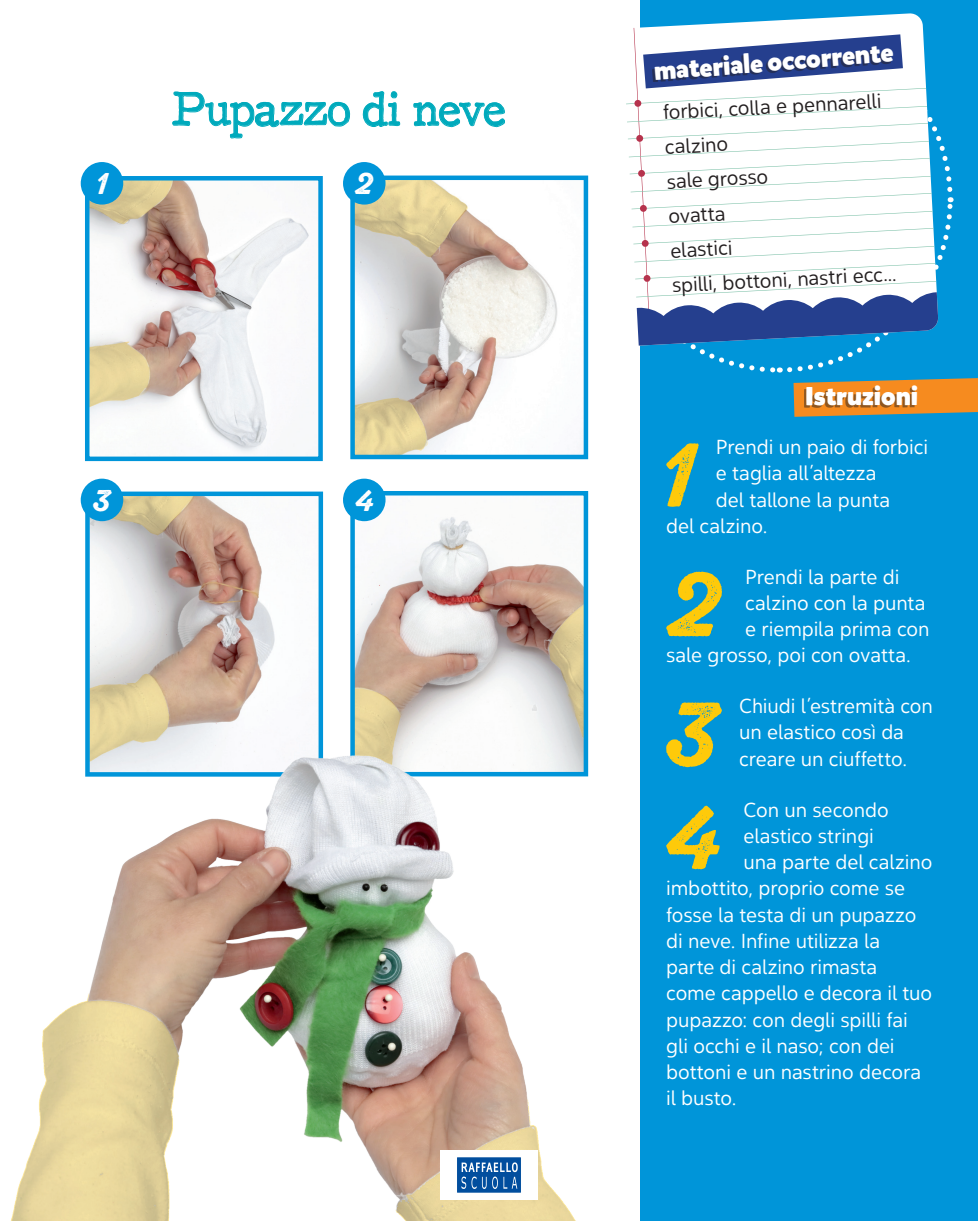
<style>
.page{position:relative;width:978px;height:1221px;background:#fff}
.page>*{position:absolute;margin:0;border:0;box-sizing:border-box;transform-origin:0 0}
.titoli_ROSSO{font:700 90px "Sant Elia Rough Alt";color:#feca0a}
.titoli_ROSSO-2{font:49.5px "F25 Executive";letter-spacing:-.025em;color:#00aabc;scale:.9 1}
.titoli_ROSSO-3{font:700 30px "Sant Elia Rough Alt";color:#fff}
.t1{font:900 25.65px "Mikado";color:#fff}
.titoli_ROSSO-4{font:20.25px/26.2px "Yorkten Nor Boo";letter-spacing:-.005em;color:#fff}
.titoli_ROSSO-5{font:20.25px "Yorkten Nor Boo";color:#231f20}
</style>
<div class="page">
<div style="left:640px;top:0;width:338px;height:1220px;background:#0095d9"></div>
<svg style="left:172px;top:91px;width:178px;height:48px"></svg>
<svg style="left:362px;top:91px;width:38px;height:36px"></svg>
<svg style="left:413px;top:102px;width:92px;height:25px"></svg>
<img style="left:90px;top:181px;width:228px;height:274px">
<div style="left:85px;top:176px;width:238px;height:285px;border:4px solid #0095d9"></div>
<img style="left:355px;top:180px;width:228px;height:274px">
<div style="left:350px;top:175px;width:238px;height:284px;border:4px solid #0095d9"></div>
<div style="left:81px;top:162px;width:42px;height:43px;background:#0095d9;border-radius:50%"></div>
<div style="left:343px;top:162px;width:43px;height:43px;background:#0095d9;border-radius:50%"></div>
<svg style="left:709px;top:13px;width:214px;height:11px"></svg>
<img style="left:90px;top:496px;width:228px;height:194px">
<div style="left:85px;top:491px;width:238px;height:285px;border:4px solid #0095d9"></div>
<img style="left:355px;top:504px;width:228px;height:186px">
<div style="left:350px;top:491px;width:238px;height:285px;border:4px solid #0095d9"></div>
<div style="left:81px;top:478px;width:42px;height:43px;background:#0095d9;border-radius:50%"></div>
<div style="left:343px;top:478px;width:43px;height:43px;background:#0095d9;border-radius:50%"></div>
<svg style="left:626px;top:24px;width:352px;height:393px"></svg>
<div style="left:804px;top:387px;width:111px;height:21px;background:#231f20;opacity:.49"></div>
<img style="left:11px;top:690px;width:578px;height:530px">
<img style="left:440px;top:1150px;width:98px;height:49px">
<p class="titoli_ROSSO-2" style="left:172px;top:80px;width:373px">Pupazzo di neve</p>
<p class="titoli_ROSSO-3" style="left:96px;top:166px;width:13px">1</p>
<p class="titoli_ROSSO-3" style="left:355px;top:166px;width:19px">2</p>
<p class="titoli_ROSSO-3" style="left:93px;top:482px;width:19px">3</p>
<p class="titoli_ROSSO-3" style="left:355px;top:482px;width:20px">4</p>
<p class="t1" style="left:653px;top:54px;width:242px;rotate:-4deg">materiale occorrente</p>
<p class="titoli_ROSSO-5" style="left:662px;top:99px;width:220px;rotate:-3deg">forbici, colla e pennarelli</p>
<p class="titoli_ROSSO-5" style="left:664px;top:134px;width:65px;rotate:-3deg">calzino</p>
<p class="titoli_ROSSO-5" style="left:666px;top:169px;width:103px;rotate:-3deg">sale grosso</p>
<p class="titoli_ROSSO-5" style="left:668px;top:203px;width:59px;rotate:-3deg">ovatta</p>
<p class="titoli_ROSSO-5" style="left:670px;top:238px;width:64px;rotate:-3deg">elastici</p>
<p class="titoli_ROSSO-5" style="left:671px;top:272px;width:226px;rotate:-3deg">spilli, bottoni, nastri ecc...</p>
<p class="t1" style="left:805px;top:380px;width:114px">Istruzioni</p>
<p class="titoli_ROSSO" style="left:660px;top:422px;width:37px">1</p>
<p class="titoli_ROSSO-4" style="left:716px;top:433px;width:214px">Prendi un paio di forbici</p>
<p class="titoli_ROSSO-4" style="left:716px;top:459px;width:162px">e taglia all’altezza</p>
<p class="titoli_ROSSO-4" style="left:716px;top:486px;width:176px">del tallone la punta</p>
<p class="titoli_ROSSO-4" style="left:666px;top:512px;width:103px">del calzino.</p>
<p class="titoli_ROSSO" style="left:668px;top:552px;width:55px">2</p>
<p class="titoli_ROSSO-4" style="left:745px;top:563px;width:156px">Prendi la parte di</p>
<p class="titoli_ROSSO-4" style="left:745px;top:589px;width:182px">calzino con la punta</p>
<p class="titoli_ROSSO-4" style="left:745px;top:615px;width:186px">e riempila prima con</p>
<p class="titoli_ROSSO-4" style="left:666px;top:641px;width:246px">sale grosso, poi con ovatta.</p>
<p class="titoli_ROSSO" style="left:666px;top:682px;width:54px">3</p>
<p class="titoli_ROSSO-4" style="left:739px;top:692px;width:195px">Chiudi l’estremità con un elastico così da creare un ciuffetto.</p>
<p class="titoli_ROSSO" style="left:666px;top:785px;width:58px">4</p>
<p class="titoli_ROSSO-4" style="left:743px;top:795px;width:147px">Con un secondo</p>
<p class="titoli_ROSSO-4" style="left:743px;top:822px;width:132px">elastico stringi</p>
<p class="titoli_ROSSO-4" style="left:743px;top:848px;width:190px">una parte del calzino</p>
<p class="titoli_ROSSO-4" style="left:666px;top:874px;width:240px">imbottito, proprio come se</p>
<p class="titoli_ROSSO-4" style="left:666px;top:900px;width:252px">fosse la testa di un pupazzo</p>
<p class="titoli_ROSSO-4" style="left:666px;top:927px;width:216px">di neve. Infine utilizza la</p>
<p class="titoli_ROSSO-4" style="left:666px;top:953px;width:213px">parte di calzino rimasta</p>
<p class="titoli_ROSSO-4" style="left:666px;top:979px;width:268px">come cappello e decora il tuo</p>
<p class="titoli_ROSSO-4" style="left:666px;top:1005px;width:243px">pupazzo: con degli spilli fai</p>
<p class="titoli_ROSSO-4" style="left:666px;top:1032px;width:230px">gli occhi e il naso; con dei</p>
<p class="titoli_ROSSO-4" style="left:666px;top:1058px;width:256px">bottoni e un nastrino decora</p>
<p class="titoli_ROSSO-4" style="left:666px;top:1084px;width:72px">il busto.</p>
</div>
